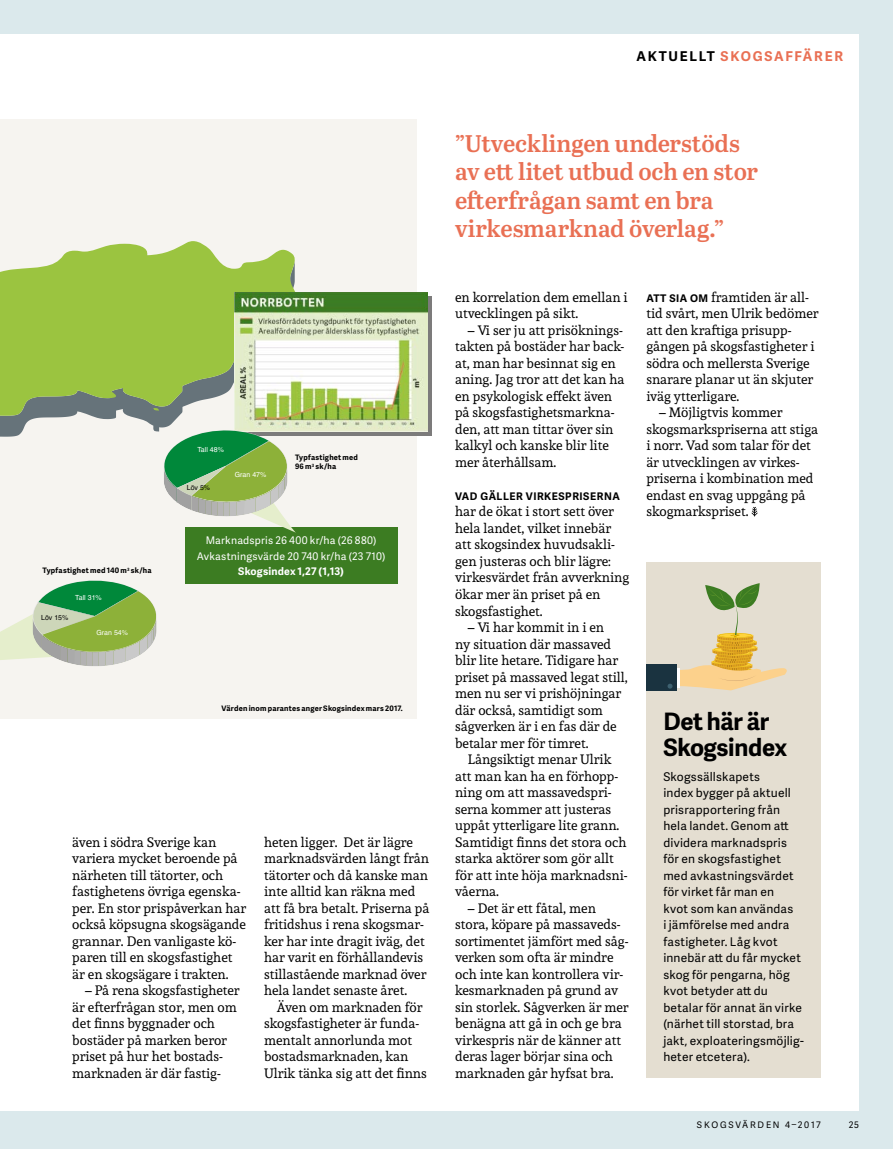
<style>
.page{position:relative;width:893px;height:1149px;background:#fff}
.page>*{position:absolute;margin:0;border:0;box-sizing:border-box;transform-origin:0 0}
.t1{font:600 24px/28.5px "Abril Text";letter-spacing:-.01em;color:#e97054}
.t2{font:700 24px/25.5px "Adelle Sans";letter-spacing:-.01em;color:#000}
.t3{font:13.5px/16.5px "Andada";color:#000}
.t4{font:700 13.5px "Adelle Sans";letter-spacing:.13em;color:#e97054}
.t5{font:12px/16.5px "Adelle Sans";letter-spacing:.015em;color:#000}
.t6{font:10.5px/15.8px "Adelle Sans";letter-spacing:.02em;color:#fff;text-align:center}
.t7{font:700 10.5px "Adelle Sans";letter-spacing:.05em;color:#000}
.t8{font:700 10.5px "Adelle Sans";letter-spacing:.02em;color:#fff}
.t9{font:9px "Adelle Sans";letter-spacing:.2em;color:#000}
.t10{font:700 7.5px/9px "Adelle Sans";letter-spacing:.025em;color:#000}
.t11{font:7.05px "Helvetica";color:#fff}
.t12{font:7.05px "Helvetica";color:#000}
.s1{color:#000}
.s2{font-family:"Adelle Sans";font-weight:700;font-size:10.5px}
</style>
<div class="page">
<div style="left:0;top:0;width:893px;height:1148px;background:#dbe9ec"></div>
<div style="left:0;top:34px;width:859px;height:1076px;background:#fff"></div>
<div style="left:0;top:119px;width:417px;height:599px;background:#f6f4f0"></div>
<svg style="left:0;top:241px;width:302px;height:196px;fill:#9bc440"></svg>
<svg style="left:296px;top:296px;width:136px;height:139px"></svg>
<img style="left:235px;top:292px;width:192px;height:139px">
<div style="left:185px;top:527px;width:212px;height:56px;background:#3c7c22"></div>
<svg style="left:0;top:580px;width:157px;height:86px"></svg>
<svg style="left:162px;top:429px;width:134px;height:103px"></svg>
<div style="left:646px;top:562px;width:175px;height:515px;background:#e4ded1"></div>
<svg style="left:751px;top:507px;width:7px;height:9px"></svg>
<svg style="left:676px;top:668px;width:2px;height:19px"></svg>
<div style="left:646px;top:664px;width:30px;height:27px;background:#1a3340"></div>
<svg style="left:667px;top:683px;width:5px;height:5px"></svg>
<svg style="left:678px;top:583px;width:109px;height:107px"></svg>
<p class="t4" style="left:636px;top:46px;width:208px"><span class="s1">AKTUELLT</span> SKOGSAFFÄRER</p>
<p class="t10" style="left:43px;top:565px;width:111px">Typfastighet med 140 m<sup>3</sup> sk/ha</p>
<p class="t11" style="left:75px;top:591px;width:28px">Tall 31%</p>
<p class="t12" style="left:41px;top:611px;width:29px">Löv 15%</p>
<p class="t11" style="left:97px;top:627px;width:33px">Gran 54%</p>
<p class="t11" style="left:197px;top:444px;width:28px">Tall 48%</p>
<p class="t12" style="left:187px;top:481px;width:25px">Löv 5%</p>
<p class="t11" style="left:235px;top:469px;width:33px">Gran 47%</p>
<p class="t10" style="left:295px;top:453px;width:64px">Typfastighet med<br>96 m<sup>3</sup> sk/ha</p>
<p class="t6" style="left:197px;top:532px;width:190px">Marknadspris 26 400 kr/ha (26 880)<br>Avkastningsvärde 20 740 kr/ha (23 710)</p>
<p class="t8" style="left:238px;top:564px;width:107px">Skogsindex 1,27 (1,13)</p>
<p class="t10" style="left:221px;top:703px;width:183px">Värden inom parantes anger Skogsindex mars 2017.</p>
<p class="t3" style="left:72px;top:833px;width:175px">även i södra Sverige kan variera mycket beroende på närheten till tätorter, och fastighetens övriga egenska&shy;per. En stor prispåverkan har också köpsugna skogsägande grannar. Den vanligaste kö&shy;paren till en skogsfastighet är en skogsägare i trakten.</p>
<p class="t3" style="left:72px;top:981px;width:169px;text-indent:13px">– På rena skogsfastigheter är efterfrågan stor, men om det finns byggnader och bostäder på marken beror priset på hur het bostads&shy;marknaden är där fastig-</p>
<p class="t3" style="left:264px;top:833px;width:167px">heten ligger. Det är lägre marknadsvärden långt från tätorter och då kanske man inte alltid kan räkna med att få bra betalt. Priserna på fritidshus i rena skogsmar&shy;ker har inte dragit iväg, det har varit en förhållandevis stillastående marknad över hela landet senaste året.</p>
<p class="t3" style="left:264px;top:998px;width:164px;text-indent:13px">Även om marknaden för skogsfastigheter är funda&shy;mentalt annorlunda mot bostadsmarknaden, kan<br>Ulrik tänka sig att det finns</p>
<h1 class="t1" style="left:455px;top:128px;width:305px">”Utvecklingen understöds av ett litet utbud och en stor efterfrågan samt en bra virkesmarknad överlag.”</h1>
<p class="t3" style="left:455px;top:288px;width:174px">en korrelation dem emellan i utvecklingen på sikt.</p>
<p class="t3" style="left:455px;top:321px;width:171px;text-indent:13px">– Vi ser ju att prisöknings&shy;takten på bostäder har back&shy;at, man har besinnat sig en aning. Jag tror att det kan ha en psykologisk effekt även på skogsfastighetsmarkna&shy;den, att man tittar över sin kalkyl och kanske blir lite mer återhållsam.</p>
<p class="t7" style="left:455px;top:488px;width:166px">VAD GÄLLER VIRKESPRISERNA</p>
<p class="t3" style="left:455px;top:503px;width:176px">har de ökat i stort sett över hela landet, vilket innebär att skogsindex huvudsakli&shy;gen justeras och blir lägre: virkesvärdet från avverkning ökar mer än priset på en skogsfastighet.</p>
<p class="t3" style="left:455px;top:618px;width:174px;text-indent:13px">– Vi har kommit in i en<br>ny situation där massaved blir lite hetare. Tidigare har priset på massaved legat still, men nu ser vi prishöjningar där också, samtidigt som sågverken är i en fas där de betalar mer för timret.</p>
<p class="t3" style="left:455px;top:750px;width:174px;text-indent:13px">Långsiktigt menar Ulrik att man kan ha en förhopp&shy;ning om att massavedspri&shy;serna kommer att justeras uppåt ytterligare lite grann.<br>Samtidigt finns det stora och starka aktörer som gör allt för att inte höja marknadsni&shy;våerna.</p>
<p class="t3" style="left:455px;top:899px;width:175px;text-indent:13px">– Det är ett fåtal, men stora, köpare på massaveds&shy;sortimentet jämfört med såg&shy;verken som ofta är mindre och inte kan kontrollera vir&shy;kesmarknaden på grund av sin storlek. Sågverken är mer benägna att gå in och ge bra virkespris när de känner att deras lager börjar sina och marknaden går hyfsat bra.</p>
<p class="t3" style="left:646px;top:288px;width:174px"><span class="s2">ATT SIA OM</span> framtiden är all&shy;tid svårt, men Ulrik bedömer att den kraftiga prisupp&shy;gången på skogsfastigheter i södra och mellersta Sverige snarare planar ut än skjuter iväg ytterligare.</p>
<p class="t3" style="left:646px;top:404px;width:173px;text-indent:13px">– Möjligtvis kommer skogsmarkspriserna att stiga i norr. Vad som talar för det är utvecklingen av virkes&shy;priserna i kombination med endast en svag uppgång på skogmarkspriset.</p>
<h1 class="t2" style="left:663px;top:707px;width:125px">Det här är<br>Skogsindex</h1>
<p class="t5" style="left:663px;top:767px;width:142px">Skogssällskapets<br>index bygger på aktuell prisrapportering från hela landet. Genom att dividera marknadspris för en skogsfastighet med avkastningsvärdet för virket får man en<br>kvot som kan användas<br>i jämförelse med andra fastigheter. Låg kvot innebär att du får mycket skog för pengarna, hög kvot betyder att du betalar för annat än virke (närhet till storstad, bra jakt, exploateringsmöjlig&shy;heter etcetera).</p>
<p class="t9" style="left:697px;top:1117px;width:125px">SKOGSVÄRDEN 4–2017</p>
<p class="t9" style="left:849px;top:1117px;width:12px">25</p>
</div>
